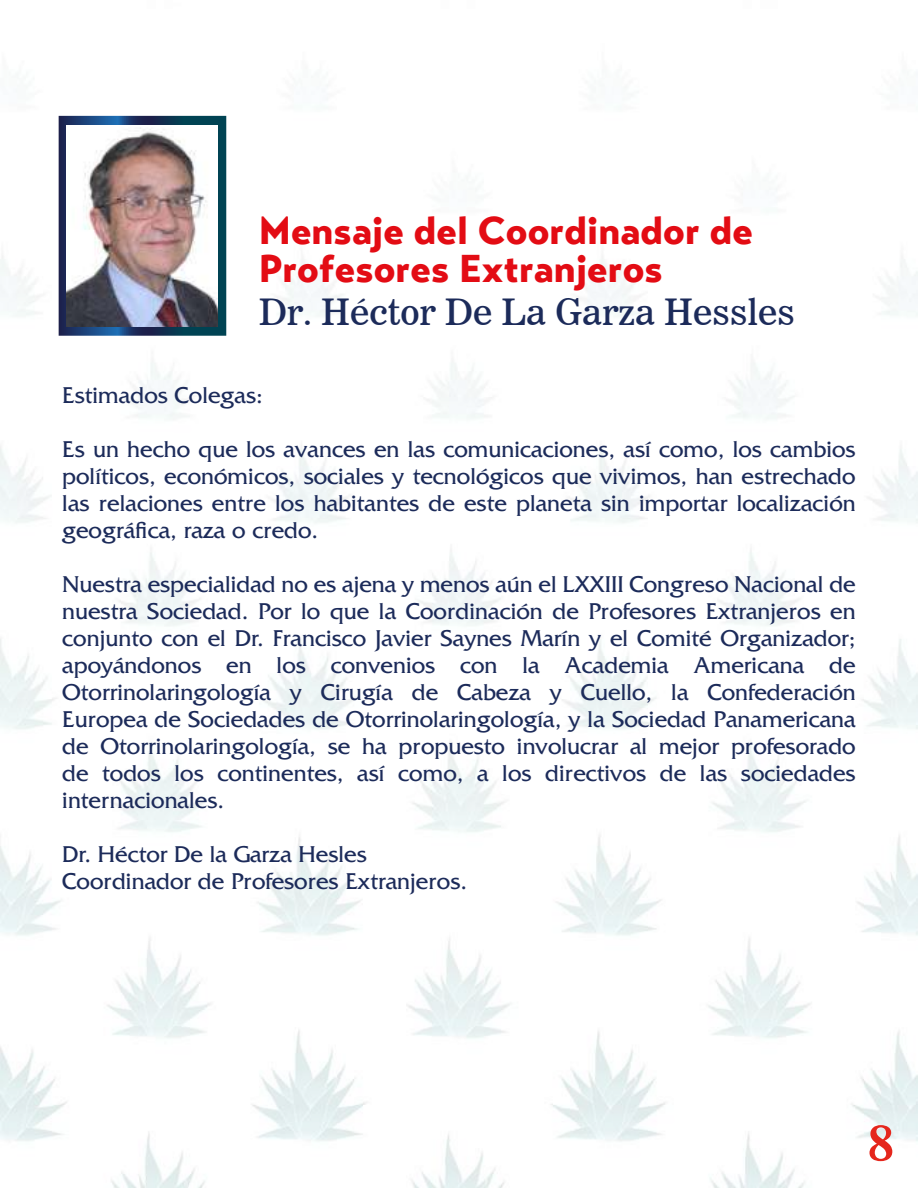
<style>
.page{position:relative;width:918px;height:1188px;background:#fff}
.page>*{position:absolute;margin:0;border:0;box-sizing:border-box;transform-origin:0 0}
.t1{font:50.85px "News 706 BT Bold C";color:#e5261c}
.t2{font:900 38.55px/38.2px "Transat Text W01";letter-spacing:.005em;color:#e30c14}
.t3{font:36px "News 706 BT Roman C";letter-spacing:.005em;color:#1c2b5a}
.t4{font:24px/27px "Friz Quadrata Std";color:#1c2b5a;text-align:justify}
</style>
<div class="page">
<img style="left:0;top:85px;width:918px;height:1103px">
<img style="left:67px;top:126px;width:150px;height:201px">
<h2 class="t2" style="left:259px;top:211px;width:496px">Mensaje del Coordinador de<br>Profesores Extranjeros</h2>
<h3 class="t3" style="left:259px;top:291px;width:538px">Dr. Héctor De La Garza Hessles</h3>
<p class="t4" style="left:62px;top:382px;width:202px">Estimados Colegas:</p>
<p class="t4" style="left:62px;top:436px;width:795px">Es un hecho que los avances en las comunicaciones, así como, los cambios políticos, económicos, sociales y tecnológicos que vivimos, han estrechado las relaciones entre los habitantes de este planeta sin importar localización geográfica, raza o credo.</p>
<p class="t4" style="left:62px;top:571px;width:795px">Nuestra especialidad no es ajena y menos aún el LXXIII Congreso Nacional de nuestra Sociedad. Por lo que la Coordinación de Profesores Extranjeros en conjunto con el Dr. Francisco Javier Saynes Marín y el Comité Organizador; apoyándonos en los convenios con la Academia Americana de Otorrinolaringología y Cirugía de Cabeza y Cuello, la Confederación Europea de Sociedades de Otorrinolaringología, y la Sociedad Panamericana de Otorrinolaringología, se ha propuesto involucrar al mejor profesorado de todos los continentes, así como, a los directivos de las sociedades internacionales.</p>
<p class="t4" style="left:62px;top:841px;width:406px">Dr. Héctor De la Garza Hesles<br>Coordinador de Profesores Extranjeros.</p>
<h1 class="t1" style="left:868px;top:1111px;width:28px">8</h1>
</div>
